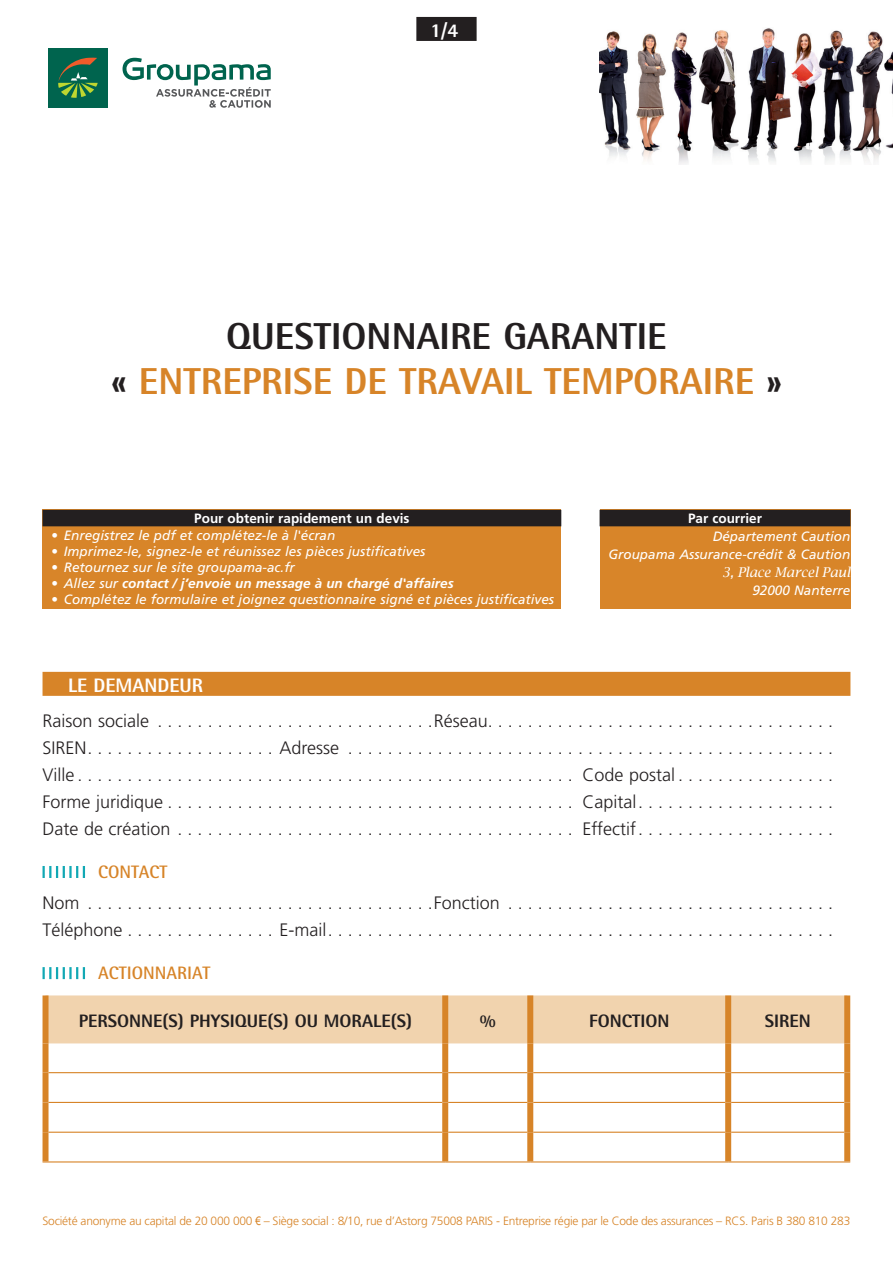
<style>
.page{position:relative;width:893px;height:1263px;background:#fff}
.page>*{position:absolute;margin:0;border:0;box-sizing:border-box;transform-origin:0 0}
.t1{font:800 37.5px/45px "Rotis Semi Sans";color:#d78428;text-align:center}
.t2{font:800 19.5px "Rotis Semi Sans";color:#fff}
.t3{font:300 18px/27px "Frutiger";color:#231f20;text-align:justify}
.t4{font:800 18px "Rotis Semi Sans";color:#231f20}
.t5{font:700 18px "Rotis Semi Sans";color:#d78428}
.t6{font:italic 13.5px/17.7px "Frutiger";color:#fff;text-align:right}
.t7{font:italic 700 13.5px "Frutiger";color:#fff}
.t8{font:700 13.5px "Frutiger";color:#fff}
.t9{font:italic 13.5px "Lucida Bright";color:#fff}
.t10{font:300 12px "Frutiger";letter-spacing:-.02em;color:#d78428}
.s1{color:#231f20}
.s2{font-weight:400}
.s3{font-family:"Arial Narrow";font-weight:400}
</style>
<div class="page">
<div style="left:416px;top:17px;width:61px;height:24px;background:#231f20"></div>
<div style="left:43px;top:672px;width:807px;height:24px;background:#d78428"></div>
<svg style="left:43px;top:866px;width:42px;height:12px"></svg>
<svg style="left:43px;top:967px;width:42px;height:12px"></svg>
<div style="left:600px;top:509px;width:250px;height:100px;background:#d88529"></div>
<div style="left:600px;top:510px;width:250px;height:16px;background:#231f20"></div>
<div style="left:43px;top:509px;width:518px;height:100px;background:#d88529"></div>
<div style="left:43px;top:510px;width:518px;height:16px;background:#231f20"></div>
<div style="left:49px;top:995px;width:795px;height:48px;background:#f1d3ae"></div>
<hr style="left:49px;top:1072px;width:393px;height:1px;background:#d78428">
<hr style="left:448px;top:1072px;width:79px;height:1px;background:#d78428">
<hr style="left:533px;top:1072px;width:192px;height:1px;background:#d78428">
<hr style="left:731px;top:1072px;width:113px;height:1px;background:#d78428">
<hr style="left:49px;top:1102px;width:393px;height:1px;background:#d78428">
<hr style="left:448px;top:1102px;width:79px;height:1px;background:#d78428">
<hr style="left:533px;top:1102px;width:192px;height:1px;background:#d78428">
<hr style="left:731px;top:1102px;width:113px;height:1px;background:#d78428">
<hr style="left:49px;top:1131px;width:393px;height:2px;background:#d78428">
<hr style="left:448px;top:1131px;width:79px;height:2px;background:#d78428">
<hr style="left:533px;top:1131px;width:192px;height:2px;background:#d78428">
<hr style="left:731px;top:1131px;width:113px;height:2px;background:#d78428">
<hr style="left:43px;top:1161px;width:402px;height:1px;background:#d78428">
<hr style="left:445px;top:1161px;width:85px;height:1px;background:#d78428">
<hr style="left:530px;top:1161px;width:198px;height:1px;background:#d78428">
<hr style="left:728px;top:1161px;width:122px;height:1px;background:#d78428">
<div style="left:527px;top:1043px;width:6px;height:30px;background:#d78428"></div>
<div style="left:725px;top:1043px;width:6px;height:30px;background:#d78428"></div>
<div style="left:527px;top:1073px;width:6px;height:29px;background:#d78428"></div>
<div style="left:725px;top:1073px;width:6px;height:29px;background:#d78428"></div>
<div style="left:527px;top:1102px;width:6px;height:30px;background:#d78428"></div>
<div style="left:725px;top:1102px;width:6px;height:30px;background:#d78428"></div>
<div style="left:527px;top:1132px;width:6px;height:29px;background:#d78428"></div>
<div style="left:725px;top:1132px;width:6px;height:29px;background:#d78428"></div>
<div style="left:844px;top:1043px;width:6px;height:30px;background:#d78428"></div>
<div style="left:844px;top:1073px;width:6px;height:29px;background:#d78428"></div>
<div style="left:844px;top:1102px;width:6px;height:30px;background:#d78428"></div>
<div style="left:844px;top:1132px;width:6px;height:29px;background:#d78428"></div>
<div style="left:43px;top:995px;width:6px;height:48px;background:#d78428"></div>
<div style="left:442px;top:995px;width:6px;height:48px;background:#d78428"></div>
<div style="left:527px;top:995px;width:6px;height:48px;background:#d78428"></div>
<div style="left:725px;top:995px;width:6px;height:48px;background:#d78428"></div>
<div style="left:844px;top:995px;width:6px;height:48px;background:#d78428"></div>
<div style="left:43px;top:1043px;width:6px;height:30px;background:#d78428"></div>
<div style="left:442px;top:1043px;width:6px;height:30px;background:#d78428"></div>
<div style="left:43px;top:1073px;width:6px;height:29px;background:#d78428"></div>
<div style="left:442px;top:1073px;width:6px;height:29px;background:#d78428"></div>
<div style="left:43px;top:1102px;width:6px;height:30px;background:#d78428"></div>
<div style="left:442px;top:1102px;width:6px;height:30px;background:#d78428"></div>
<div style="left:43px;top:1132px;width:6px;height:29px;background:#d78428"></div>
<div style="left:442px;top:1132px;width:6px;height:29px;background:#d78428"></div>
<div style="left:52px;top:1007px;width:387px;height:24px;background:#f1d3ae"></div>
<div style="left:451px;top:1007px;width:73px;height:24px;background:#f1d3ae"></div>
<div style="left:536px;top:1007px;width:186px;height:24px;background:#f1d3ae"></div>
<div style="left:734px;top:1007px;width:107px;height:24px;background:#f1d3ae"></div>
<img style="left:600px;top:28px;width:293px;height:137px">
<div style="left:48px;top:48px;width:60px;height:60px;background:#00644e"></div>
<svg style="left:58px;top:58px;width:40px;height:40px"></svg>
<svg style="left:123px;top:58px;width:148px;height:50px"></svg>
<p class="t2" style="left:430px;top:18px;width:29px">1/4</p>
<h1 class="t1" style="left:111px;top:313px;width:672px"><span class="s1">QUESTIONNAIRE GARANTIE<br>«</span> ENTREPRISE DE TRAVAIL TEMPORAIRE <span class="s1">»</span></h1>
<p class="t8" style="left:194px;top:511px;width:217px">Pour obtenir rapidement un devis</p>
<p class="t6" style="left:51px;top:526px;width:286px">• Enregistrez le pdf et complétez-le à l'écran</p>
<p class="t6" style="left:51px;top:542px;width:376px">• Imprimez-le, signez-le et réunissez les pièces justificatives</p>
<p class="t6" style="left:51px;top:558px;width:245px">• Retournez sur le site groupama-ac.fr</p>
<p class="t7" style="left:51px;top:575px;width:404px"><span class="s2">• Allez sur</span> contact / j’envoie un message à un chargé d'affaires</p>
<p class="t6" style="left:51px;top:591px;width:505px">• Complétez le formulaire et joignez questionnaire signé et pièces justificatives</p>
<p class="t8" style="left:688px;top:511px;width:75px">Par courrier</p>
<p class="t6" style="left:608px;top:528px;width:243px">Département Caution<br>Groupama Assurance-crédit &amp; Caution</p>
<p class="t9" style="left:722px;top:565px;width:130px">3, Place Marcel Paul</p>
<p class="t6" style="left:752px;top:582px;width:99px">92000 Nanterre</p>
<p class="t2" style="left:68px;top:673px;width:137px">LE DEMANDEUR</p>
<p class="t3" style="left:43px;top:708px;width:782px">Raison sociale . . . . . . . . . . . . . . . . . . . . . . . . . . . Réseau . . . . . . . . . . . . . . . . . . . . . . . . . . . . . . . . . .<br>SIREN . . . . . . . . . . . . . . . . . . . Adresse . . . . . . . . . . . . . . . . . . . . . . . . . . . . . . . . . . . . . . . . . . . . . . . .<br>Ville . . . . . . . . . . . . . . . . . . . . . . . . . . . . . . . . . . . . . . . . . . . . . . . . . . Code postal . . . . . . . . . . . . . . .<br>Forme juridique . . . . . . . . . . . . . . . . . . . . . . . . . . . . . . . . . . . . . . . . . Capital . . . . . . . . . . . . . . . . . . .<br>Date de création . . . . . . . . . . . . . . . . . . . . . . . . . . . . . . . . . . . . . . . . Effectif . . . . . . . . . . . . . . . . . . .</p>
<p class="t5" style="left:98px;top:861px;width:71px">CONTACT</p>
<p class="t3" style="left:43px;top:890px;width:782px">Nom . . . . . . . . . . . . . . . . . . . . . . . . . . . . . . . . . . Fonction . . . . . . . . . . . . . . . . . . . . . . . . . . . . . . . .<br>Téléphone . . . . . . . . . . . . . . . E-mail . . . . . . . . . . . . . . . . . . . . . . . . . . . . . . . . . . . . . . . . . . . . . . . . . .</p>
<p class="t5" style="left:98px;top:962px;width:114px">ACTIONNARIAT</p>
<p class="t4" style="left:79px;top:1009px;width:335px">PERSONNE(S) PHYSIQUE(S) OU MORALE(S)</p>
<p class="t4" style="left:480px;top:1009px;width:18px">%</p>
<p class="t4" style="left:589px;top:1009px;width:82px">FONCTION</p>
<p class="t4" style="left:765px;top:1009px;width:48px">SIREN</p>
<p class="t10" style="left:43px;top:1214px;width:809px">Société anonyme au capital de 20 000 000 <span class="s3">€</span> – Siège social : 8/10, rue d’Astorg 75008 PARIS - Entreprise régie par le Code des assurances – RCS. Paris B 380 810 283</p>
</div>
